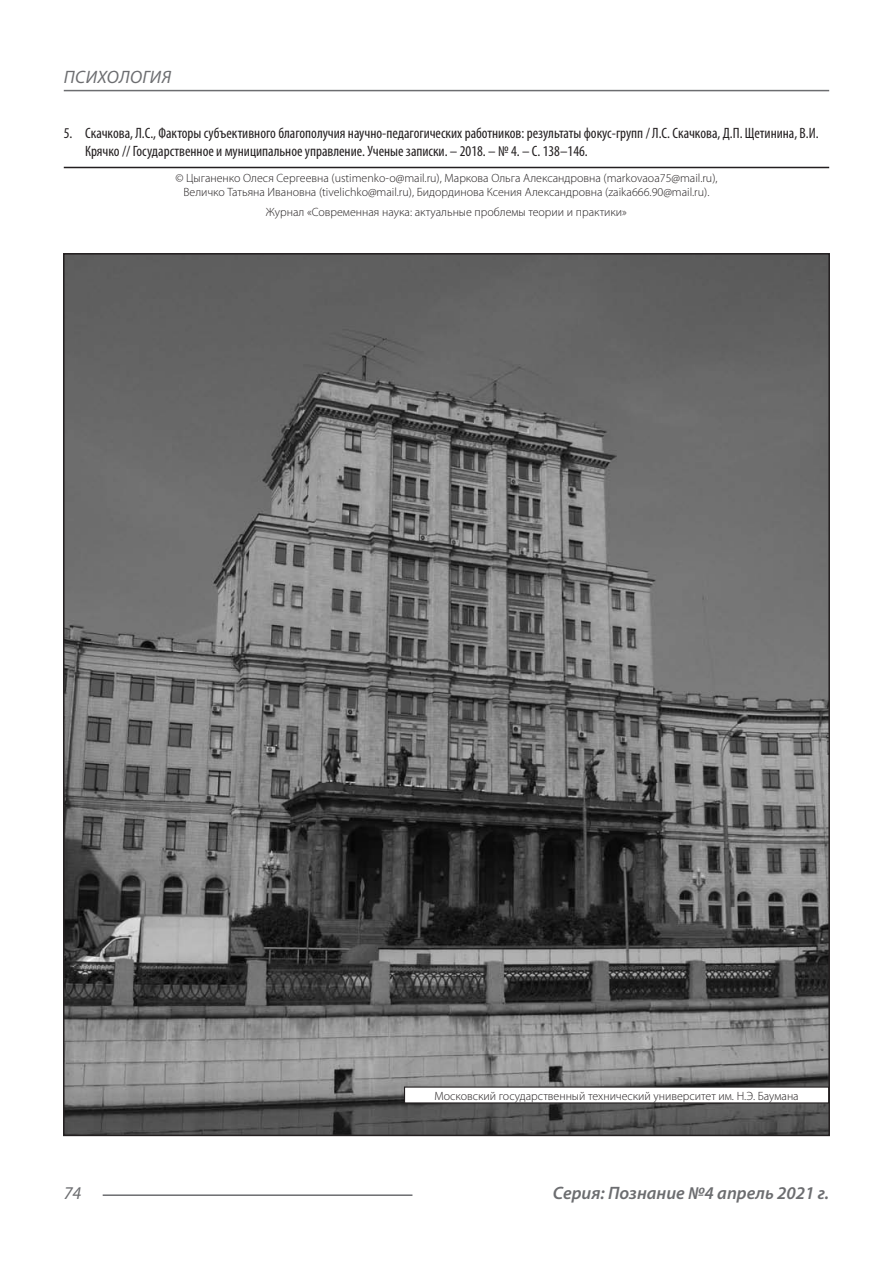
<style>
.page{position:relative;width:893px;height:1263px;background:#fff}
.page>*{position:absolute;margin:0;border:0;box-sizing:border-box;transform-origin:0 0}
.t1{font:italic 600 18px "Myriad Pro";color:#6c6d70}
.t2{font:italic 18px "Myriad Pro";letter-spacing:.02em;color:#6c6d70}
.t3{font:condensed 15px/18px "Myriad Pro";color:#231f20}
.Автор_копирайт{font:300 12px/14.4px "Myriad Pro";color:#231f20;text-align:center}
</style>
<div class="page">
<hr style="left:103px;top:1194px;width:309px;height:2px;background:#6c6d70">
<hr style="left:64px;top:90px;width:765px;height:1px;background:#6c6d70">
<hr style="left:64px;top:167px;width:765px;height:1px;background:#231f20">
<img style="left:66px;top:256px;width:761px;height:877px">
<div style="left:404px;top:1087px;width:425px;height:16px;background:#fff"></div>
<div style="left:404px;top:1086px;width:425px;height:17px;border:1px solid #231f20"></div>
<h1 class="t2" style="left:64px;top:66px;width:109px">ПСИХОЛОГИЯ</h1>
<p class="t3" style="left:85px;top:124px;width:735px;text-indent:-21px">5. Скачкова, Л.С., Факторы субъективного благополучия научно-педагогических работников: результаты фокус-групп / Л.С. Скачкова, Д.П. Щетинина, В.И.<br>Крячко // Государственное и муниципальное управление. Ученые записки. – 2018. – № 4. – С. 138–146.</p>
<p class="Автор_копирайт" style="left:175px;top:170px;width:544px">© Цыганенко Олеся Сергеевна (ustimenko-o@mail.ru), Маркова Ольга Александровна (markovaoa75@mail.ru),<br>Величко Татьяна Ивановна (tivelichko@mail.ru), Бидординова Ксения Александровна (zaika666.90@mail.ru).</p>
<p class="Автор_копирайт" style="left:266px;top:205px;width:363px">Журнал «Современная наука: актуальные проблемы теории и практики»</p>
<p class="Автор_копирайт" style="left:434px;top:1088px;width:366px">Московский государственный технический университет им. Н.Э. Баумана</p>
<h1 class="t2" style="left:64px;top:1182px;width:19px">74</h1>
<h1 class="t1" style="left:553px;top:1182px;width:278px">Серия: Познание №4 апрель 2021 г.</h1>
</div>
